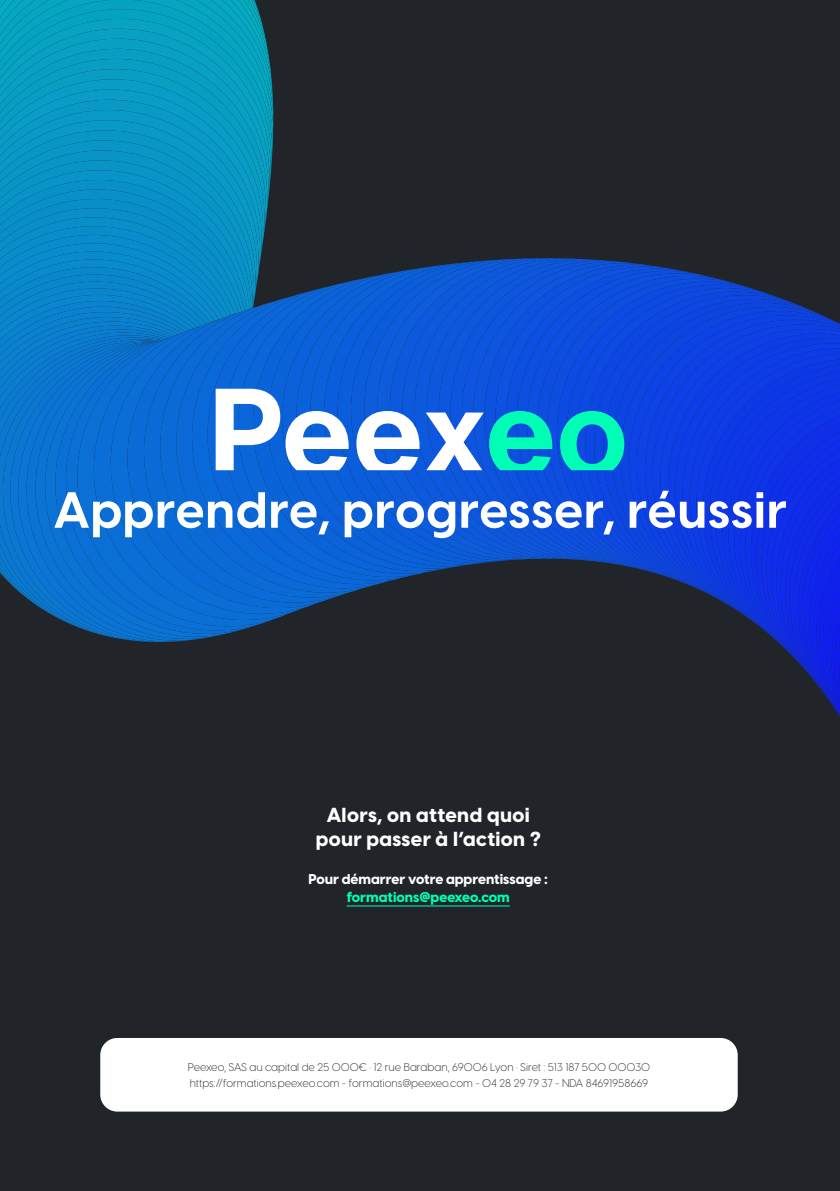
<style>
.page{position:relative;width:840px;height:1191px;background:#fff}
.page>*{position:absolute;margin:0;border:0;box-sizing:border-box;transform-origin:0 0}
.t1{font:700 50px "Visby CF";letter-spacing:.02em;color:#fff}
.t2{font:800 20px/24px "Visby CF";letter-spacing:.02em;color:#fff;text-align:center}
.t3{font:800 14px "Visby CF";color:#fff}
.t4{font:800 14px "Visby CF";color:#00ffb5}
.t5{font:300 11px/15.6px "Visby CF";color:#2a2e26}
</style>
<div class="page">
<div style="left:0;top:0;width:839px;height:1191px;background:#212529"></div>
<div style="left:100px;top:1038px;width:637px;height:73px;background:#fff;border-radius:17px"></div>
<hr style="left:346px;top:905px;width:163px;height:1px;background:#00ffb5">
<svg style="left:6px;top:477px;width:9px;height:111px"></svg>
<svg style="left:15px;top:477px;width:9px;height:119px"></svg>
<svg style="left:24px;top:477px;width:10px;height:127px"></svg>
<svg style="left:34px;top:477px;width:11px;height:134px"></svg>
<svg style="left:45px;top:477px;width:12px;height:141px;background:#0b6fca"></svg>
<svg style="left:57px;top:477px;width:158px;height:165px;fill:#0a70d4"></svg>
<svg style="left:73px;top:477px;width:171px;height:159px;background:#0c6ac4"></svg>
<svg style="left:90px;top:477px;width:176px;height:152px;background:#0a6dce"></svg>
<svg style="left:107px;top:477px;width:175px;height:145px;background:#0a6dd0"></svg>
<svg style="left:123px;top:477px;width:175px;height:139px;background:#0a6cd0"></svg>
<svg style="left:139px;top:477px;width:173px;height:133px;background:#0a6bd1"></svg>
<svg style="left:155px;top:477px;width:171px;height:128px;background:#0a6ad1"></svg>
<svg style="left:171px;top:477px;width:170px;height:123px;background:#0a69d1"></svg>
<svg style="left:187px;top:477px;width:170px;height:118px;background:#0a68d0"></svg>
<svg style="left:202px;top:477px;width:169px;height:113px;background:#0a68d2"></svg>
<svg style="left:217px;top:477px;width:168px;height:109px;background:#0a67d2"></svg>
<svg style="left:232px;top:477px;width:168px;height:105px;background:#0a65d2"></svg>
<svg style="left:247px;top:477px;width:166px;height:101px;background:#0a65d3"></svg>
<svg style="left:261px;top:477px;width:166px;height:98px;background:#0a64d3"></svg>
<svg style="left:275px;top:477px;width:167px;height:95px;background:#0a63d3"></svg>
<svg style="left:289px;top:477px;width:164px;height:92px;background:#0a62d4"></svg>
<svg style="left:303px;top:477px;width:170px;height:90px;background:#0a60d2"></svg>
<svg style="left:316px;top:477px;width:147px;height:87px"></svg>
<svg style="left:330px;top:477px;width:111px;height:85px"></svg>
<svg style="left:343px;top:280px;width:74px;height:280px;background:#0a5ed6"></svg>
<svg style="left:356px;top:277px;width:13px;height:282px;background:#0a5dd5"></svg>
<svg style="left:369px;top:275px;width:12px;height:284px;background:#0b5cd6"></svg>
<svg style="left:381px;top:272px;width:12px;height:287px;background:#0c5bd6"></svg>
<svg style="left:393px;top:258px;width:184px;height:301px;background:#0e56c7"></svg>
<svg style="left:406px;top:259px;width:11px;height:300px;background:#0d58d1"></svg>
<svg style="left:417px;top:259px;width:181px;height:301px;background:#0e56cf"></svg>
<svg style="left:429px;top:260px;width:12px;height:301px;background:#0d57d5"></svg>
<svg style="left:441px;top:260px;width:180px;height:302px;background:#0d55d1"></svg>
<svg style="left:452px;top:262px;width:179px;height:301px;background:#0d56d8"></svg>
<svg style="left:463px;top:263px;width:176px;height:301px;background:#0d55d8"></svg>
<svg style="left:474px;top:264px;width:179px;height:300px;background:#0d54d7"></svg>
<svg style="left:485px;top:266px;width:181px;height:298px;background:#0d53d7"></svg>
<svg style="left:495px;top:268px;width:182px;height:296px;background:#0d52d6"></svg>
<svg style="left:506px;top:270px;width:186px;height:294px;background:#0d51d6"></svg>
<svg style="left:516px;top:273px;width:186px;height:291px;background:#0d50d6"></svg>
<svg style="left:526px;top:275px;width:188px;height:289px;background:#0d4fd6"></svg>
<svg style="left:536px;top:278px;width:190px;height:286px;background:#0d4ed6"></svg>
<svg style="left:545px;top:281px;width:192px;height:283px;background:#0d4dd6"></svg>
<svg style="left:555px;top:284px;width:195px;height:280px;background:#0d4bd7"></svg>
<svg style="left:564px;top:288px;width:195px;height:276px;background:#0d4bd7"></svg>
<svg style="left:573px;top:291px;width:198px;height:273px;background:#0d4ad8"></svg>
<svg style="left:582px;top:295px;width:198px;height:269px;background:#0d49d9"></svg>
<svg style="left:590px;top:298px;width:201px;height:266px;background:#0d48d9"></svg>
<svg style="left:599px;top:302px;width:202px;height:262px;background:#0d47da"></svg>
<svg style="left:607px;top:306px;width:201px;height:258px;background:#0d46dc"></svg>
<svg style="left:615px;top:309px;width:202px;height:257px;background:#0d45db"></svg>
<svg style="left:623px;top:313px;width:203px;height:254px;background:#0d44dc"></svg>
<svg style="left:631px;top:317px;width:206px;height:252px;background:#0d43dc"></svg>
<svg style="left:639px;top:322px;width:200px;height:249px;background:#0d42de"></svg>
<svg style="left:646px;top:326px;width:193px;height:247px;background:#0d41df"></svg>
<svg style="left:654px;top:330px;width:185px;height:245px;background:#0d40df"></svg>
<svg style="left:661px;top:335px;width:178px;height:242px;background:#0d40e0"></svg>
<svg style="left:668px;top:339px;width:171px;height:241px;background:#0d3fdf"></svg>
<svg style="left:675px;top:344px;width:164px;height:238px;background:#0d3ee0"></svg>
<svg style="left:681px;top:349px;width:158px;height:236px;background:#0d3de0"></svg>
<svg style="left:688px;top:354px;width:151px;height:233px;background:#0d3ce1"></svg>
<svg style="left:694px;top:359px;width:145px;height:232px;background:#0d3be0"></svg>
<svg style="left:701px;top:364px;width:138px;height:351px"></svg>
<svg style="left:0;top:0;width:348px;height:477px;background:#157bb4"></svg>
<svg style="left:356px;top:411px;width:63px;height:59px;background:#a7c3f1"></svg>
<svg style="left:425px;top:412px;width:58px;height:58px;background:#90b1ee"></svg>
<svg style="left:489px;top:411px;width:63px;height:59px;background:#04bfc3"></svg>
<svg style="left:559px;top:411px;width:65px;height:59px;background:#05afc7"></svg>
<h1 class="t1" style="left:54px;top:478px;width:734px">Apprendre, progresser, réussir</h1>
<h2 class="t2" style="left:315px;top:803px;width:226px">Alors, on attend quoi pour passer à l’action ?</h2>
<p class="t3" style="left:308px;top:870px;width:241px">Pour démarrer votre apprentissage :</p>
<p class="t4" style="left:346px;top:888px;width:164px">formations@peexeo.com</p>
<p class="t5" style="left:187px;top:1059px;width:464px">Peexeo, SAS au capital de 25 000€ • 12 rue Baraban, 69006 Lyon • Siret : 513 187 500 00030 https://formations.peexeo.com - formations@peexeo.com - 04 28 29 79 37 - NDA 84691958669</p>
</div>
